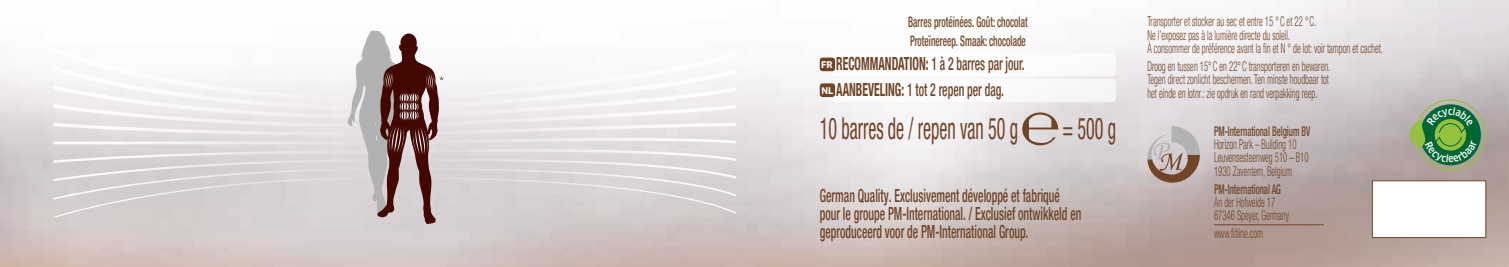
<style>
.page{position:relative;width:1509px;height:267px;background:#fff}
.page>*{position:absolute;margin:0;border:0;box-sizing:border-box;transform-origin:0 0}
.t1{font:condensed 30px "Helvetica Neue LT Pro";color:#6f4427;scale:.6 1}
.t2{font:500 condensed 18px/18px "Helvetica Neue LT Pro";color:#6f4427;scale:.65 1}
.t3{font:500 condensed 14.4px/18.6px "Helvetica Neue LT Pro";color:#6f4427;scale:.65 1}
.t4{font:300 condensed 13.4px/13.4px "Helvetica Neue LT Pro";color:#6f4427;scale:.65 1}
.t5{font:500 condensed 13.4px "Helvetica Neue LT Pro";color:#6f4427;scale:.65 1}
.s1{font-family:"Clan Pro";font-weight:700;font-stretch:normal;font-size:9px;color:#fff}
.s2{font-weight:700}
</style>
<div class="page">
<img style="left:0;top:0;width:1508px;height:266px">
<div style="left:1371px;top:180px;width:114px;height:58px;background:#fff;border:1px solid #6f4427"></div>
<svg style="left:53px;top:31px;width:683px;height:193px"></svg>
<div style="left:831px;top:53px;width:284px;height:23px;background:#fff;border-radius:4px"></div>
<div style="left:819px;top:57px;width:16px;height:14px;background:#6f4427;border-radius:3px"></div>
<div style="left:831px;top:79px;width:284px;height:23px;background:#fff;border-radius:4px"></div>
<div style="left:819px;top:83px;width:16px;height:14px;background:#6f4427;border-radius:3px"></div>
<svg style="left:1022px;top:112px;width:36px;height:33px"></svg>
<hr style="left:1213px;top:224px;width:110px;height:1px;background:#6f4427">
<svg style="left:1147px;top:126px;width:52px;height:56px;background:#b5a7a2"></svg>
<svg style="left:1407px;top:99px;width:78px;height:71px;background:#689464"></svg>
<p class="t3" style="left:908px;top:12px;width:185px">Barres protéinées. Goût: chocolat<br>Proteïnereep. Smaak: chocolade</p>
<h2 class="t2" style="left:821px;top:51px;width:315px;line-height:25.8px"><span class="s1">FR</span> <span class="s2">RECOMMANDATION:</span> 1 à 2 barres par jour.<br><span class="s1">NL</span> <span class="s2">AANBEVELING:</span> 1 tot 2 repen per dag.</h2>
<h1 class="t1" style="left:819px;top:111px;width:332px">10 barres de / repen van 50 g</h1>
<h1 class="t1" style="left:1062px;top:111px;width:91px">= 500 g</h1>
<h2 class="t2" style="left:819px;top:186px;width:404px">German Quality. Exclusivement développé et fabriqué pour le groupe PM-International. / Exclusief ontwikkeld en geproduceerd voor de PM-International Group.</h2>
<p class="t4" style="left:1147px;top:15px;width:364px">Transporter et stocker au sec et entre 15 °C et 22 °C.<br>Ne l’exposez pas à la lumière directe du soleil.<br>À consommer de préférence avant la fin et N ° de lot: voir tampon et cachet.</p>
<p class="t4" style="left:1147px;top:59px;width:283px;text-align:justify">Droog en tussen 15°C en 22°C transporteren en bewaren.<br>Tegen direct zonlicht beschermen. Ten minste houdbaar tot het einde en lotnr.: zie opdruk en rand verpakking reep.</p>
<p class="t5" style="left:1213px;top:122px;width:150px">PM-International Belgium BV</p>
<p class="t4" style="left:1213px;top:137px;width:147px">Horizon Park – Building 10<br>Leuvensesteenweg 510 – B10<br>1930 Zaventem, Belgium</p>
<p class="t5" style="left:1213px;top:180px;width:104px">PM-International AG</p>
<p class="t4" style="left:1213px;top:195px;width:117px">An der Hofweide 17<br>67346 Speyer, Germany</p>
<p class="t4" style="left:1213px;top:226px;width:77px">www.fitline.com</p>
</div>
